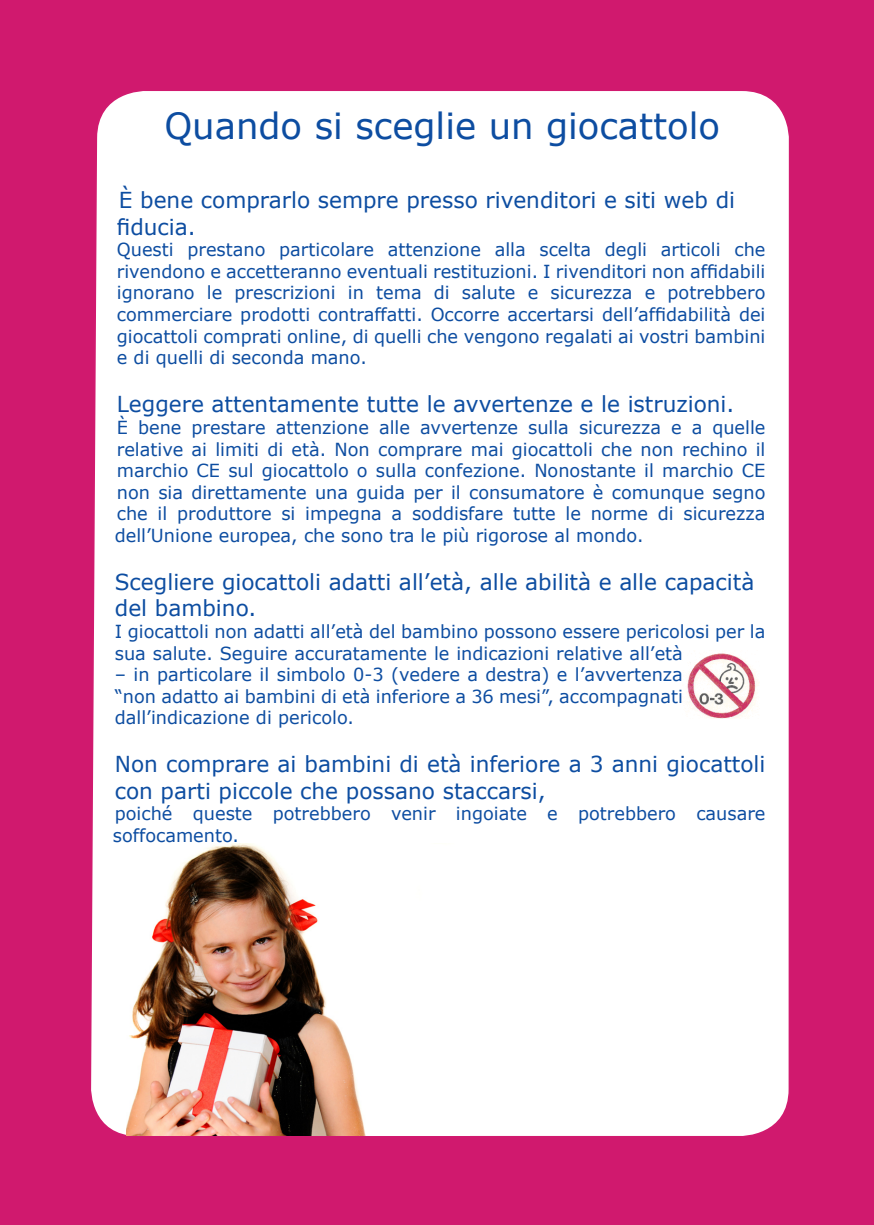
<style>
.page{position:relative;width:874px;height:1225px;background:#fff}
.page>*{position:absolute;margin:0;border:0;box-sizing:border-box;transform-origin:0 0}
.t1{font:36px "Verdana";color:#0d4da1}
.t2{font:22px/26.4px "Verdana";color:#0d4da1}
.t3{font:18px/21.6px "Verdana";color:#0d4da1;text-align:justify}
</style>
<div class="page">
<div style="left:0;top:0;width:873px;height:1225px;background:#d0196e"></div>
<div style="left:91px;top:91px;width:698px;height:1045px;background:#fff"></div>
<img style="left:127px;top:843px;width:342px;height:293px">
<img style="left:682px;top:650px;width:76px;height:68px">
<p class="t1" style="left:164px;top:103px;width:557px">Quando si sceglie un giocattolo</p>
<p class="t2" style="left:117px;top:187px;width:619px">È bene comprarlo sempre presso rivenditori e siti web di fiducia.</p>
<p class="t3" style="left:117px;top:239px;width:649px">Questi prestano particolare attenzione alla scelta degli articoli che rivendono e accetteranno eventuali restituzioni. I rivenditori non affidabili ignorano le prescrizioni in tema di salute e sicurezza e potrebbero commerciare prodotti contraffatti. Occorre accertarsi dell’affidabilità dei giocattoli comprati online, di quelli che vengono regalati ai vostri bambini e di quelli di seconda mano.</p>
<p class="t2" style="left:117px;top:391px;width:618px">Leggere attentamente tutte le avvertenze e le istruzioni.</p>
<p class="t3" style="left:115px;top:417px;width:652px">È bene prestare attenzione alle avvertenze sulla sicurezza e a quelle relative ai limiti di età. Non comprare mai giocattoli che non rechino il marchio CE sul giocattolo o sulla confezione. Nonostante il marchio CE non sia direttamente una guida per il consumatore è comunque segno che il produttore si impegna a soddisfare tutte le norme di sicurezza dell’Unione europea, che sono tra le più rigorose al mondo.</p>
<p class="t2" style="left:115px;top:569px;width:640px">Scegliere giocattoli adatti all’età, alle abilità e alle capacità del bambino.</p>
<p class="t3" style="left:115px;top:621px;width:651px">I giocattoli non adatti all’età del bambino possono essere pericolosi per la sua salute. Seguire accuratamente le indicazioni relative all’età</p>
<p class="t3" style="left:115px;top:664px;width:569px">– in particolare il simbolo 0-3 (vedere a destra) e l’avvertenza “non adatto ai bambini di età inferiore a 36 mesi”, accompagnati dall’indicazione di pericolo.</p>
<p class="t2" style="left:115px;top:751px;width:651px">Non comprare ai bambini di età inferiore a 3 anni giocattoli con parti piccole che possano staccarsi,</p>
<p class="t3" style="left:113px;top:803px;width:653px">poiché queste potrebbero venir ingoiate e potrebbero causare soffocamento.</p>
</div>
